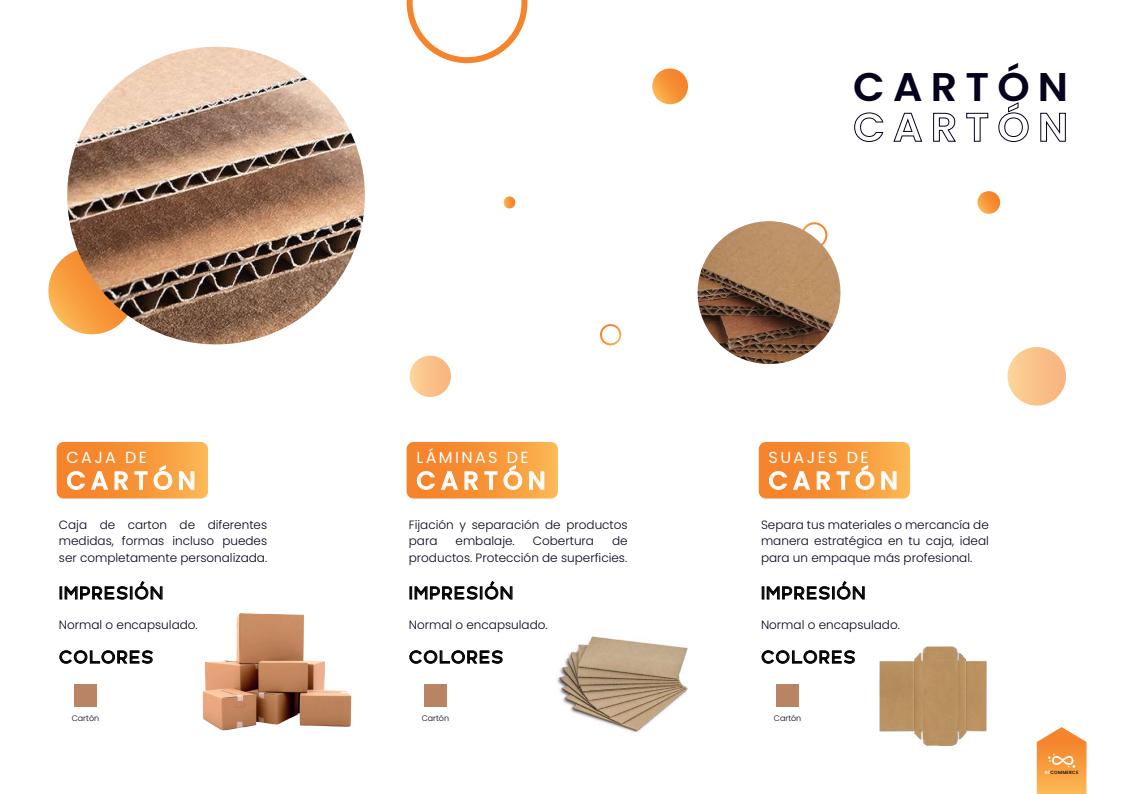
<style>
.page{position:relative;width:1134px;height:794px;background:#fff}
.page>*{position:absolute;margin:0;border:0;box-sizing:border-box;transform-origin:0 0}
.t1{font:600 40px "Poppins";letter-spacing:.2em;color:#05031b}
.t2{font:500 25px "Poppins";letter-spacing:.2em;color:#fff}
.t3{font:18px "Polly";letter-spacing:.05em;color:#000001}
.t4{font:16px "Poppins";letter-spacing:.15em;color:#fff}
.t5{font:300 12px/16.8px "Poppins";color:#05031b;text-align:justify}
.t6{font:300 8px "Poppins";color:#05031b}
.t7{font:500 4.5px "Poppins";letter-spacing:.05em;color:#000001}
.s1{color:#fff}
</style>
<div class="page">
<img style="left:879px;top:646px;width:108px;height:100px">
<svg style="left:600px;top:324px;width:22px;height:22px"></svg>
<svg style="left:503px;top:196px;width:13px;height:12px"></svg>
<svg style="left:410px;top:355px;width:41px;height:42px"></svg>
<svg style="left:1007px;top:347px;width:59px;height:58px"></svg>
<svg style="left:1037px;top:727px;width:49px;height:67px;background:#f8a959"></svg>
<svg style="left:48px;top:248px;width:92px;height:87px"></svg>
<svg style="left:652px;top:68px;width:36px;height:37px"></svg>
<svg style="left:977px;top:191px;width:24px;height:23px"></svg>
<img style="left:67px;top:47px;width:298px;height:297px;border-radius:149px">
<svg style="left:407px;top:0;width:120px;height:63px"></svg>
<svg style="left:854px;top:112px;width:30px;height:30px"></svg>
<svg style="left:893px;top:112px;width:30px;height:30px"></svg>
<svg style="left:933px;top:112px;width:23px;height:30px"></svg>
<svg style="left:966px;top:112px;width:23px;height:30px"></svg>
<svg style="left:998px;top:102px;width:31px;height:40px"></svg>
<svg style="left:1040px;top:112px;width:26px;height:30px"></svg>
<svg style="left:57px;top:442px;width:151px;height:56px;background:#f79d47"></svg>
<svg style="left:60px;top:581px;width:102px;height:18px"></svg>
<svg style="left:60px;top:650px;width:93px;height:13px"></svg>
<div style="left:74px;top:684px;width:23px;height:23px;background:#b98464"></div>
<svg style="left:407px;top:442px;width:151px;height:56px;background:#f79d47"></svg>
<svg style="left:410px;top:581px;width:102px;height:18px"></svg>
<svg style="left:410px;top:650px;width:92px;height:13px"></svg>
<div style="left:424px;top:684px;width:23px;height:23px;background:#b98464"></div>
<svg style="left:759px;top:442px;width:151px;height:56px;background:#f79d47"></svg>
<svg style="left:762px;top:581px;width:102px;height:18px"></svg>
<svg style="left:762px;top:650px;width:93px;height:13px"></svg>
<div style="left:776px;top:684px;width:23px;height:23px;background:#b98464"></div>
<img style="left:697px;top:221px;width:144px;height:144px">
<img style="left:202px;top:613px;width:149px;height:118px">
<img style="left:556px;top:636px;width:131px;height:97px">
<h1 class="t1" style="left:853px;top:64px;width:216px">CARTÓN</h1>
<h3 class="t4" style="left:66px;top:448px;width:82px">CAJA DE</h3>
<h2 class="t2" style="left:66px;top:466px;width:131px">CARTÓN</h2>
<h3 class="t4" style="left:416px;top:448px;width:114px">LÁMINAS DE</h3>
<h2 class="t2" style="left:416px;top:466px;width:131px">CARTÓN</h2>
<h3 class="t4" style="left:769px;top:448px;width:102px">SUAJES DE</h3>
<h2 class="t2" style="left:769px;top:466px;width:131px">CARTÓN</h2>
<p class="t5" style="left:59px;top:516px;width:210px">Caja de carton de diferentes medidas, formas incluso puedes ser completamente personalizada.</p>
<p class="t5" style="left:409px;top:516px;width:220px">Fijación y separación de productos para</p>
<p class="t5" style="left:456px;top:533px;width:61px">embalaje.</p>
<p class="t5" style="left:533px;top:533px;width:63px">Cobertura</p>
<p class="t5" style="left:409px;top:533px;width:220px;text-align:right">de<br>productos. Protección de superficies.</p>
<p class="t5" style="left:761px;top:516px;width:229px">Separa tus materiales o mercancía de manera estratégica en tu caja, ideal para un empaque más profesional.</p>
<h3 class="t3" style="left:59px;top:581px;width:106px">IMPRESIÓN</h3>
<h3 class="t3" style="left:409px;top:581px;width:106px">IMPRESIÓN</h3>
<h3 class="t3" style="left:761px;top:581px;width:106px">IMPRESIÓN</h3>
<p class="t5" style="left:59px;top:616px;width:140px">Normal o encapsulado.</p>
<p class="t5" style="left:409px;top:616px;width:140px">Normal o encapsulado.</p>
<p class="t5" style="left:761px;top:616px;width:140px">Normal o encapsulado.</p>
<h3 class="t3" style="left:59px;top:645px;width:96px">COLORES</h3>
<h3 class="t3" style="left:409px;top:645px;width:96px">COLORES</h3>
<h3 class="t3" style="left:761px;top:645px;width:96px">COLORES</h3>
<p class="t6" style="left:72px;top:713px;width:29px">Cartón</p>
<p class="t6" style="left:422px;top:713px;width:29px">Cartón</p>
<p class="t6" style="left:774px;top:713px;width:29px">Cartón</p>
<p class="t7" style="left:1045px;top:770px;width:35px"><span class="s1">BE</span>COMMERCE</p>
</div>
